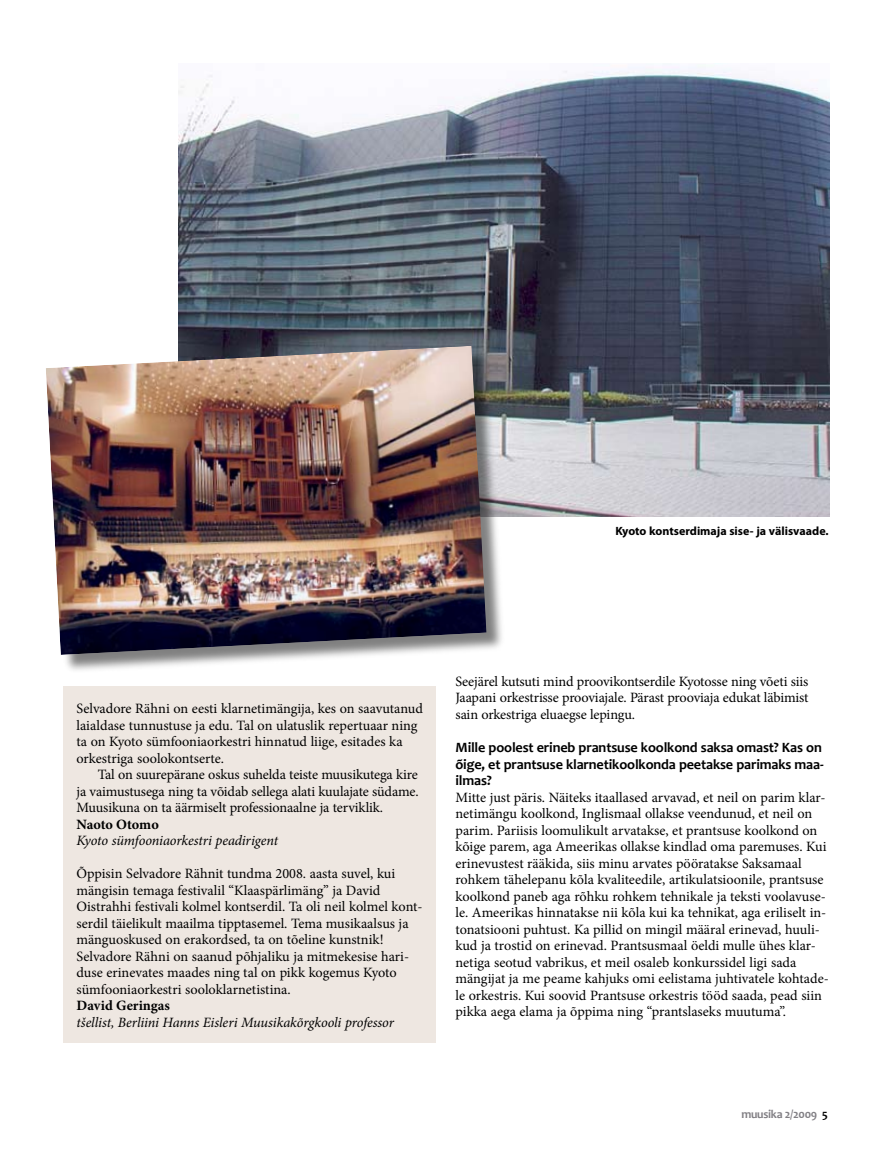
<style>
.page{position:relative;width:893px;height:1149px;background:#fff}
.page>*{position:absolute;margin:0;border:0;box-sizing:border-box;transform-origin:0 0}
.t1{font:14.25px/16.5px "Minion Pro";color:#000}
.t2{font:700 14.25px/16.5px "Candara";letter-spacing:-.01em;color:#000}
.t3{font:italic 14.25px "Minion Pro";letter-spacing:-.01em;color:#000}
.t4{font:700 14.25px "Minion Pro";color:#000}
.t5{font:700 12px "Myriad Pro";color:#000}
.t6{font:700 12px "Candara";letter-spacing:-.025em;color:#817f84}
</style>
<div class="page">
<div style="left:64px;top:686px;width:372px;height:356px;background:#eee7e1"></div>
<img style="left:179px;top:67px;width:650px;height:449px">
<div style="left:47px;top:347px;width:460px;height:327px;background:#000;opacity:.5"></div>
<img style="left:46px;top:345px;width:440px;height:309px">
<p class="t5" style="left:615px;top:522px;width:215px">Kyoto kontserdimaja sise- ja välisvaade.</p>
<p class="t1" style="left:77px;top:700px;width:348px">Selvadore Rähni on eesti klarnetimängija, kes on saavutanud laialdase tunnustuse ja edu. Tal on ulatuslik repertuaar ning ta on Kyoto sümfooniaorkestri hinnatud liige, esitades ka orkestriga soolokontserte.</p>
<p class="t1" style="left:77px;top:766px;width:344px;text-align:justify;text-indent:21px">Tal on suurepärane oskus suhelda teiste muusikutega kire ja vaimustusega ning ta võidab sellega alati kuulajate südame.<br>Muusikuna on ta äärmiselt professionaalne ja terviklik.</p>
<p class="t4" style="left:77px;top:813px;width:84px">Naoto Otomo</p>
<p class="t3" style="left:77px;top:830px;width:203px">Kyoto sümfooniaorkestri peadirigent</p>
<p class="t1" style="left:77px;top:865px;width:348px">Õppisin Selvadore Rähnit tundma 2008. aasta suvel, kui mängisin temaga festivalil “Klaaspärlimäng” ja David Oistrahhi festivali kolmel kontserdil. Ta oli neil kolmel kont&shy;serdil täielikult maailma tipptasemel. Tema musikaalsus ja mänguoskused on erakordsed, ta on tõeline kunstnik!<br>Selvadore Rähni on saanud põhjaliku ja mitmekesise hari&shy;duse erinevates maades ning tal on pikk kogemus Kyoto sümfooniaorkestri sooloklarnetistina.</p>
<p class="t4" style="left:77px;top:995px;width:95px">David Geringas</p>
<p class="t3" style="left:77px;top:1012px;width:319px">tšellist, Berliini Hanns Eisleri Muusikakõrgkooli professor</p>
<p class="t1" style="left:455px;top:673px;width:355px;text-align:justify">Seejärel kutsuti mind proovikontserdile Kyotosse ning võeti siis Jaapani orkestrisse prooviajale. Pärast prooviaja edukat läbimist sain orkestriga eluaegse lepingu.</p>
<p class="t2" style="left:455px;top:738px;width:370px">Mille poolest erineb prantsuse koolkond saksa omast? Kas on õige, et prantsuse klarnetikoolkonda peetakse parimaks maa&shy;ilmas?</p>
<p class="t1" style="left:455px;top:788px;width:375px">Mitte just päris. Näiteks itaallased arvavad, et neil on parim klar&shy;netimängu koolkond, Inglismaal ollakse veendunud, et neil on parim. Pariisis loomulikult arvatakse, et prantsuse koolkond on kõige parem, aga Ameerikas ollakse kindlad oma paremuses. Kui erinevustest rääkida, siis minu arvates pööratakse Saksamaal rohkem tähelepanu kõla kvaliteedile, artikulatsioonile, prantsuse koolkond paneb aga rõhku rohkem tehnikale ja teksti voolavuse&shy;le. Ameerikas hinnatakse nii kõla kui ka tehnikat, aga eriliselt in&shy;tonatsiooni puhtust. Ka pillid on mingil määral erinevad, huuli&shy;kud ja trostid on erinevad. Prantsusmaal öeldi mulle ühes klar&shy;netiga seotud vabrikus, et meil osaleb konkurssidel ligi sada mängijat ja me peame kahjuks omi eelistama juhtivatele kohtade&shy;le orkestris. Kui soovid Prantsuse orkestris tööd saada, pead siin pikka aega elama ja õppima ning “prantslaseks muutuma”.</p>
<p class="t6" style="left:741px;top:1106px;width:77px">muusika 2/2009</p>
</div>
